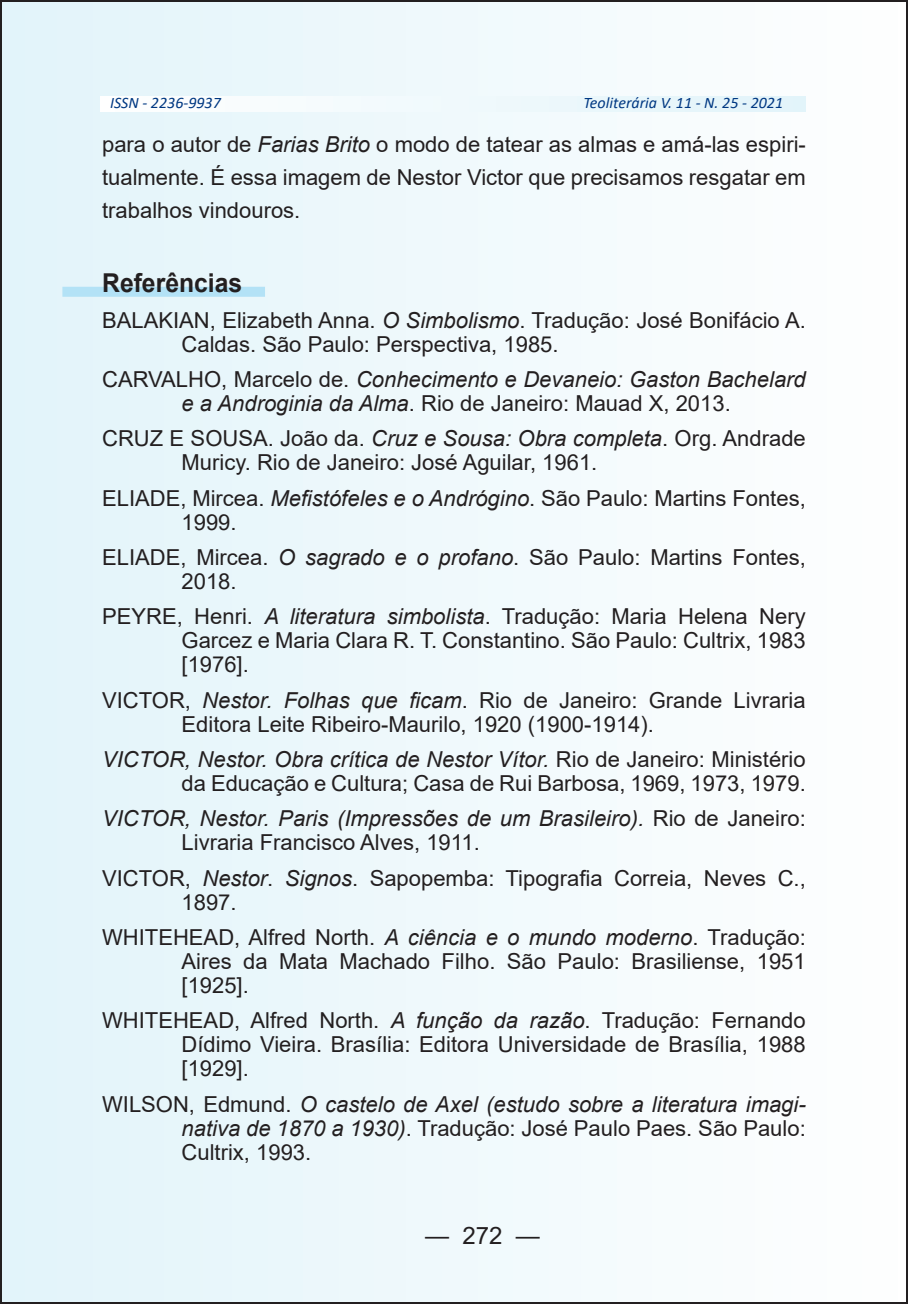
<style>
.page{position:relative;width:908px;height:1304px;background:#fff}
.page>*{position:absolute;margin:0;border:0;box-sizing:border-box;transform-origin:0 0}
.t1{font:700 26px "Arial";color:#231f20;scale:.95 1}
.t2{font:24px "Arial";color:#231f20}
.t3{font:22px/24px "Arial";color:#231f20}
.t4{font:italic 22px/24px "Arial";color:#231f20;text-align:center}
.t5{font:italic 16px "Calibri";color:#003882}
.s1{font-style:italic}
.s2{font-style:normal}
</style>
<div class="page">
<div style="left:1px;top:1px;width:905px;height:1302px;background:linear-gradient(to right,#e2f4fa,#fefefe)"></div>
<svg style="left:100px;top:96px;width:705px;height:15px"></svg>
<div style="left:62px;top:287px;width:203px;height:10px;background:#b3e2f6"></div>
<p class="t5" style="left:110px;top:92px;width:112px">ISSN - 2236-9937</p>
<p class="t5" style="left:583px;top:92px;width:201px">Teoliterária V. 11 - N. 25 - 2021</p>
<p class="t3" style="left:102px;top:128px;width:704px;line-height:33px;text-align:justify">para o autor de <span class="s1">Farias Brito</span> o modo de tatear as almas e amá-las espiri&shy;tualmente. É essa imagem de Nestor Victor que precisamos resgatar em trabalhos vindouros.</p>
<p class="t1" style="left:102px;top:265px;width:149px">Referências</p>
<p class="t3" style="left:181px;top:308px;width:625px;text-indent:-79px">BALAKIAN, Elizabeth Anna. <span class="s1">O Simbolismo</span>. Tradução: José Bonifácio A.<br>Caldas. São Paulo: Perspectiva, 1985.</p>
<p class="t4" style="left:102px;top:368px;width:704px"><span class="s2">CARVALHO, Marcelo de.</span> Conhecimento e Devaneio: Gaston Bachelard e a Androginia da Alma<span class="s2">. Rio de Janeiro: Mauad X, 2013.</span></p>
<p class="t3" style="left:181px;top:427px;width:625px;text-indent:-79px">CRUZ E SOUSA. João da. <span class="s1">Cruz e Sousa: Obra completa</span>. Org. Andrade<br>Muricy. Rio de Janeiro: José Aguilar, 1961.</p>
<p class="t3" style="left:181px;top:486px;width:625px;text-indent:-79px">ELIADE, Mircea. <span class="s1">Mefistófeles e o Andrógino</span>. São Paulo: Martins Fontes,<br>1999.</p>
<p class="t3" style="left:181px;top:545px;width:625px;text-indent:-79px">ELIADE, Mircea. <span class="s1">O sagrado e o profano</span>. São Paulo: Martins Fontes,<br>2018.</p>
<p class="t3" style="left:181px;top:605px;width:625px;text-align:justify;text-indent:-79px">PEYRE, Henri. <span class="s1">A literatura simbolista</span>. Tradução: Maria Helena Nery Garcez e Maria Clara R. T. Constantino. São Paulo: Cultrix, 1983 [1976].</p>
<p class="t3" style="left:181px;top:688px;width:625px;text-indent:-79px">VICTOR, <span class="s1">Nestor. Folhas que ficam</span>. Rio de Janeiro: Grande Livraria<br>Editora Leite Ribeiro-Maurilo, 1920 (1900-1914).</p>
<p class="t3" style="left:102px;top:747px;width:704px;text-align:right"><span class="s1">VICTOR, Nestor. Obra crítica de Nestor Vítor.</span> Rio de Janeiro: Ministério da Educação e Cultura; Casa de Rui Barbosa, 1969, 1973, 1979.</p>
<p class="t4" style="left:181px;top:807px;width:625px;text-align:left;text-indent:-79px">VICTOR, Nestor. Paris (Impressões de um Brasileiro). <span class="s2">Rio de Janeiro:<br>Livraria Francisco Alves, 1911.</span></p>
<p class="t3" style="left:181px;top:866px;width:625px;text-indent:-79px">VICTOR, <span class="s1">Nestor</span>. <span class="s1">Signos</span>. Sapopemba: Tipografia Correia, Neves C.,<br>1897.</p>
<p class="t3" style="left:181px;top:925px;width:625px;text-align:justify;text-indent:-79px">WHITEHEAD, Alfred North. <span class="s1">A ciência e o mundo moderno</span>. Tradução:<br>Aires da Mata Machado Filho. São Paulo: Brasiliense, 1951 [1925].</p>
<p class="t3" style="left:181px;top:1009px;width:625px;text-align:justify;text-indent:-79px">WHITEHEAD, Alfred North. <span class="s1">A função da razão</span>. Tradução: Fernando Dídimo Vieira. Brasília: Editora Universidade de Brasília, 1988 [1929].</p>
<p class="t4" style="left:181px;top:1092px;width:625px;text-align:justify;text-indent:-79px"><span class="s2">WILSON, Edmund.</span> O castelo de Axel (estudo sobre a literatura imagi&shy;nativa de 1870 a 1930)<span class="s2">. Tradução: José Paulo Paes. São Paulo:<br>Cultrix, 1993.</span></p>
<p class="t2" style="left:425px;top:1218px;width:116px">— 272 —</p>
</div>
